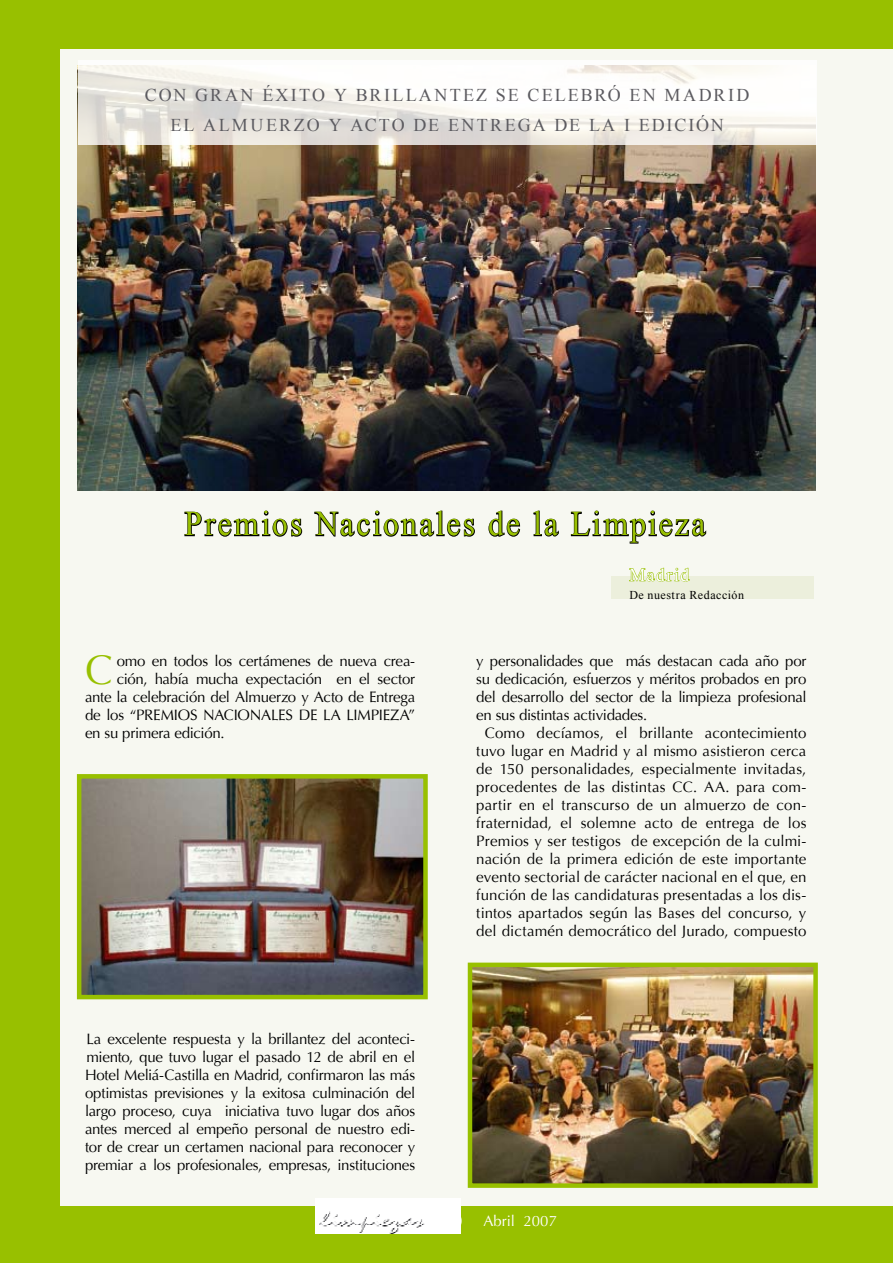
<style>
.page{position:relative;width:893px;height:1263px;background:#98c000}
.page>*{position:absolute;margin:0;border:0;box-sizing:border-box;transform-origin:0 0}
.t1{font:41.25px "Optima";color:#98c000}
.t2{font:34.65px "Times New Roman";letter-spacing:.07em;color:#98c000;scale:.91 1}
.t3{font:18px/30px "Times New Roman";letter-spacing:.12em;color:#5c5b60;text-align:center}
.t4{font:18px "Times New Roman";color:#fff}
.t5{font:15px/18px "Optima";color:#000;text-align:justify}
.t6{font:15px "Optima";letter-spacing:-.02em;color:#000}
.t7{font:15px "Optima";color:#fff}
.t8{font:12px "Times New Roman";letter-spacing:.04em;color:#000}
</style>
<div class="page">
<div style="left:60px;top:49px;width:833px;height:1156px;background:#f7f8f1"></div>
<img style="left:78px;top:145px;width:737px;height:345px">
<svg style="left:184px;top:510px;width:119px;height:27px"></svg>
<svg style="left:314px;top:510px;width:161px;height:27px"></svg>
<svg style="left:488px;top:510px;width:33px;height:27px"></svg>
<svg style="left:533px;top:510px;width:26px;height:27px"></svg>
<svg style="left:570px;top:510px;width:137px;height:34px"></svg>
<svg style="left:78px;top:60px;width:738px;height:85px"></svg>
<div style="left:611px;top:576px;width:203px;height:23px;background:#ecefdc"></div>
<svg style="left:629px;top:567px;width:61px;height:15px"></svg>
<img style="left:82px;top:779px;width:341px;height:215px">
<div style="left:77px;top:774px;width:351px;height:225px;border:4px solid #98c000"></div>
<img style="left:473px;top:967px;width:340px;height:216px">
<div style="left:468px;top:962px;width:350px;height:226px;border:4px solid #98c000"></div>
<img style="left:315px;top:1199px;width:145px;height:35px">
<p class="t3" style="left:145px;top:80px;width:606px">CON GRAN ÉXITO Y BRILLANTEZ SE CELEBRÓ EN MADRID<br>EL ALMUERZO Y ACTO DE ENTREGA DE LA I EDICIÓN</p>
<h2 class="t2" style="left:185px;top:501px;width:574px">PREMIOS NACIONALES DE LA LIMPIEZA</h2>
<h1 class="t1" style="left:85px;top:646px;width:29px">C</h1>
<p class="t5" style="left:117px;top:652px;width:300px">omo en todos los certámenes de nueva crea-</p>
<p class="t6" style="left:117px;top:670px;width:300px">ción, había mucha expectación en el sector</p>
<p class="t6" style="left:85px;top:688px;width:332px">ante la celebración del Almuerzo y Acto de Entrega</p>
<p class="t5" style="left:85px;top:706px;width:332px">de los “PREMIOS NACIONALES DE LA LIMPIEZA”</p>
<p class="t6" style="left:85px;top:724px;width:141px">en su primera edición.</p>
<p class="t4" style="left:629px;top:563px;width:61px">MADRID</p>
<p class="t8" style="left:629px;top:587px;width:116px">DE NUESTRA REDACCIÓN</p>
<p class="t5" style="left:476px;top:652px;width:332px">y personalidades que más destacan cada año por</p>
<p class="t5" style="left:476px;top:670px;width:332px">su dedicación, esfuerzos y méritos probados en pro</p>
<p class="t5" style="left:476px;top:688px;width:332px">del desarrollo del sector de la limpieza profesional</p>
<p class="t6" style="left:476px;top:706px;width:173px">en sus distintas actividades.</p>
<p class="t5" style="left:485px;top:724px;width:323px">Como decíamos, el brillante acontecimiento</p>
<p class="t5" style="left:476px;top:742px;width:332px">tuvo lugar en Madrid y al mismo asistieron cerca</p>
<p class="t5" style="left:476px;top:760px;width:332px">de 150 personalidades, especialmente invitadas,</p>
<p class="t5" style="left:476px;top:778px;width:332px">procedentes de las distintas CC. AA. para com-</p>
<p class="t5" style="left:476px;top:796px;width:332px">partir en el transcurso de un almuerzo de con-</p>
<p class="t5" style="left:476px;top:814px;width:332px">fraternidad, el solemne acto de entrega de los</p>
<p class="t5" style="left:476px;top:832px;width:332px">Premios y ser testigos de excepción de la culmi-</p>
<p class="t5" style="left:476px;top:850px;width:332px">nación de la primera edición de este importante</p>
<p class="t5" style="left:476px;top:868px;width:332px">evento sectorial de carácter nacional en el que, en</p>
<p class="t5" style="left:476px;top:886px;width:332px">función de las candidaturas presentadas a los dis-</p>
<p class="t5" style="left:476px;top:904px;width:332px">tintos apartados según las Bases del concurso, y</p>
<p class="t5" style="left:476px;top:922px;width:332px">del dictamén democrático del Jurado, compuesto</p>
<p class="t5" style="left:85px;top:1030px;width:332px">La excelente respuesta y la brillantez del aconteci&shy;miento, que tuvo lugar el pasado 12 de abril en el Hotel Meliá-Castilla en Madrid, confirmaron las más optimistas previsiones y la exitosa culminación del largo proceso, cuya iniciativa tuvo lugar dos años antes merced al empeño personal de nuestro edi&shy;tor de crear un certamen nacional para reconocer y premiar a los profesionales, empresas, instituciones</p>
<p class="t7" style="left:446px;top:1212px;width:18px">20</p>
<p class="t7" style="left:483px;top:1212px;width:75px">Abril 2007</p>
</div>
